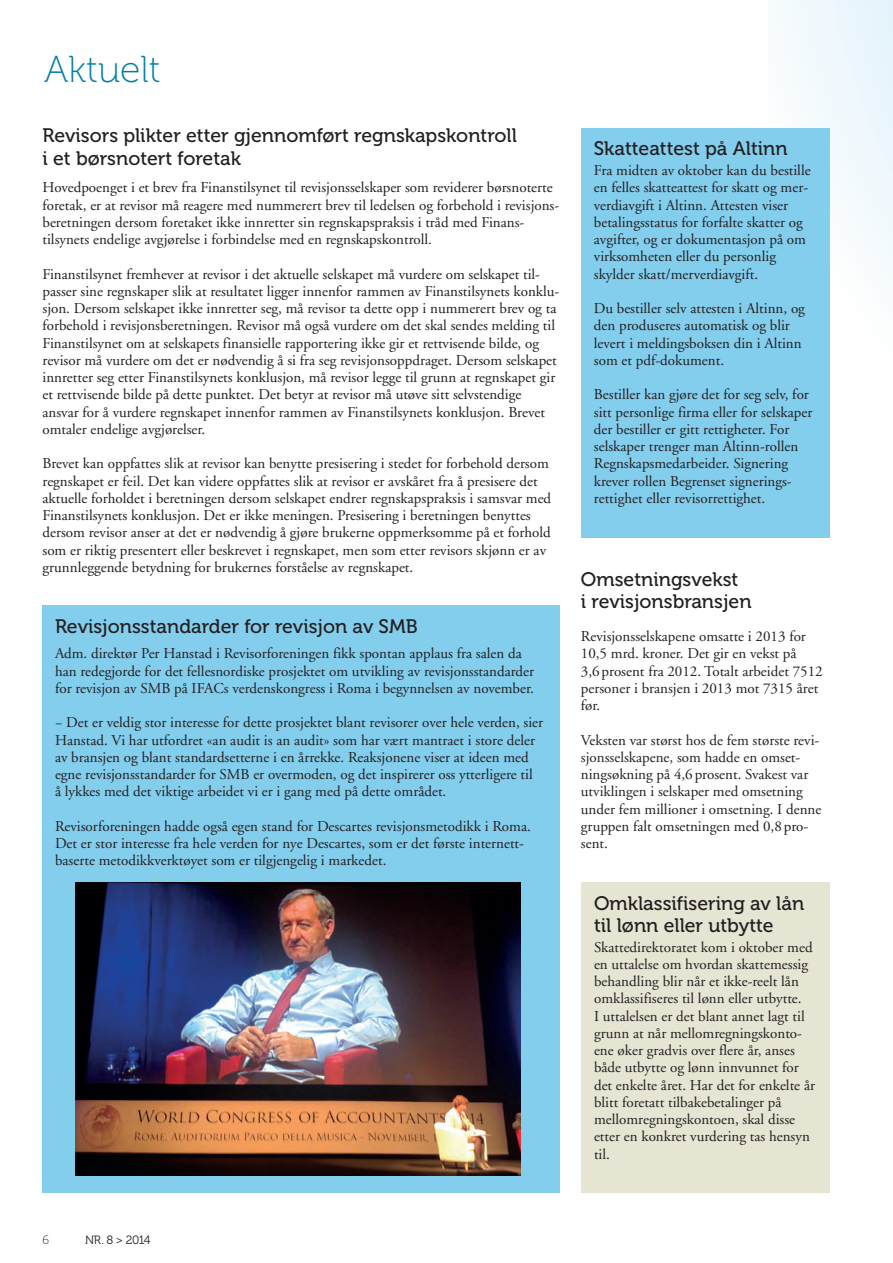
<style>
.page{position:relative;width:893px;height:1263px;background:#fff}
.page>*{position:absolute;margin:0;border:0;box-sizing:border-box;transform-origin:0 0}
.t1{font:37.5px "Museo 100";color:#007ea6}
.t2{font:19.5px/22.5px "Museo 500";color:#231f20}
.t3{font:15px/17.2px "Adobe Garamond";color:#231f20}
.t4{font:12px "Museo 300";letter-spacing:-.035em;color:#231f20}
.t5{font:12px "Museo 100";color:#231f20}
</style>
<div class="page">
<div style="left:768px;top:0;width:125px;height:709px;background:linear-gradient(to bottom,#f0f8fd,#fff)"></div>
<div style="left:42px;top:606px;width:518px;height:587px;background:#83cded"></div>
<img style="left:75px;top:882px;width:445px;height:294px">
<div style="left:581px;top:128px;width:248px;height:409px;background:#83cded"></div>
<div style="left:581px;top:882px;width:248px;height:311px;background:#e6e4d3"></div>
<h1 class="t1" style="left:44px;top:49px;width:118px">Aktuelt</h1>
<h2 class="t2" style="left:43px;top:125px;width:476px">Revisors plikter etter gjennomført regnskapskontroll i et børsnotert foretak</h2>
<p class="t3" style="left:43px;top:179px;width:518px">Hovedpoenget i et brev fra Finanstilsynet til revisjonsselskaper som reviderer børsnoterte foretak, er at revisor må reagere med nummerert brev til ledelsen og forbehold i revisjons&shy;beretningen dersom foretaket ikke innretter sin regnskapspraksis i tråd med Finans&shy;tilsynets endelige avgjørelse i forbindelse med en regnskapskontroll.</p>
<p class="t3" style="left:43px;top:266px;width:518px">Finanstilsynet fremhever at revisor i det aktuelle selskapet må vurdere om selskapet til&shy;passer sine regnskaper slik at resultatet ligger innenfor rammen av Finanstilsynets konklu&shy;sjon. Dersom selskapet ikke innretter seg, må revisor ta dette opp i nummerert brev og ta forbehold i revisjonsberetningen. Revisor må også vurdere om det skal sendes melding til Finanstilsynet om at selskapets finansielle rapportering ikke gir et rettvisende bilde, og revisor må vurdere om det er nødvendig å si fra seg revisjonsoppdraget. Dersom selskapet innretter seg etter Finanstilsynets konklusjon, må revisor legge til grunn at regnskapet gir et rettvisende bilde på dette punktet. Det betyr at revisor må utøve sitt selvstendige ansvar for å vurdere regnskapet innenfor rammen av Finanstilsynets konklusjon. Brevet omtaler endelige avgjørelser.</p>
<p class="t3" style="left:43px;top:455px;width:510px">Brevet kan oppfattes slik at revisor kan benytte presisering i stedet for forbehold dersom regnskapet er feil. Det kan videre oppfattes slik at revisor er avskåret fra å presisere det aktuelle forholdet i beretningen dersom selskapet endrer regnskapspraksis i samsvar med Finanstilsynets konklusjon. Det er ikke meningen. Presisering i beretningen benyttes dersom revisor anser at det er nødvendig å gjøre brukerne oppmerksomme på et forhold som er riktig presentert eller beskrevet i regnskapet, men som etter revisors skjønn er av grunnleggende betydning for brukernes forståelse av regnskapet.</p>
<h2 class="t2" style="left:55px;top:615px;width:364px">Revisjonsstandarder for revisjon av SMB</h2>
<p class="t3" style="left:55px;top:645px;width:481px">Adm. direktør Per Hanstad i Revisorforeningen fikk spontan applaus fra salen da han redegjorde for det fellesnordiske prosjektet om utvikling av revisjonsstandarder for revisjon av SMB på IFACs verdenskongress i Roma i begynnelsen av november.</p>
<p class="t3" style="left:55px;top:714px;width:490px">− Det er veldig stor interesse for dette prosjektet blant revisorer over hele verden, sier Hanstad. Vi har utfordret «an audit is an audit» som har vært mantraet i store deler av bransjen og blant standardsetterne i en årrekke. Reaksjonene viser at ideen med egne revisjonsstandarder for SMB er overmoden, og det inspirerer oss ytterligere til<br>å lykkes med det viktige arbeidet vi er i gang med på dette området.</p>
<p class="t3" style="left:55px;top:818px;width:477px">Revisorforeningen hadde også egen stand for Descartes revisjonsmetodikk i Roma.<br>Det er stor interesse fra hele verden for nye Descartes, som er det første internett&shy;baserte metodikkverktøyet som er tilgjengelig i markedet.</p>
<h2 class="t2" style="left:594px;top:137px;width:195px">Skatteattest på Altinn</h2>
<p class="t3" style="left:594px;top:162px;width:218px">Fra midten av oktober kan du bestille en felles skatteattest for skatt og mer&shy;verdiavgift i Altinn. Attesten viser betalingsstatus for forfalte skatter og avgifter, og er dokumentasjon på om virksomheten eller du personlig skylder skatt/merverdiavgift.</p>
<p class="t3" style="left:594px;top:300px;width:213px">Du bestiller selv attesten i Altinn, og den produseres automatisk og blir levert i meldingsboksen din i Altinn som et pdf-dokument.</p>
<p class="t3" style="left:594px;top:386px;width:220px">Bestiller kan gjøre det for seg selv, for sitt personlige firma eller for selskaper der bestiller er gitt rettigheter. For selskaper trenger man Altinn-rollen Regnskapsmedarbeider. Signering krever rollen Begrenset signerings&shy;rettighet eller revisorrettighet.</p>
<h2 class="t2" style="left:581px;top:568px;width:172px">Omsetningsvekst<br>i revisjonsbransjen</h2>
<p class="t3" style="left:581px;top:628px;width:243px">Revisjonsselskapene omsatte i 2013 for<br>10,5 mrd. kroner. Det gir en vekst på<br>3,6prosent fra 2012. Totalt arbeidet 7512 personer i bransjen i 2013 mot 7315 året før.</p>
<p class="t3" style="left:581px;top:731px;width:242px">Veksten var størst hos de fem største revi&shy;sjonsselskapene, som hadde en omset&shy;ningsøkning på 4,6prosent. Svakest var utviklingen i selskaper med omsetning under fem millioner i omsetning. I denne gruppen falt omsetningen med 0,8pro&shy;sent.</p>
<h2 class="t2" style="left:594px;top:892px;width:212px">Omklassifisering av lån til lønn eller utbytte</h2>
<p class="t3" style="left:594px;top:938px;width:222px">Skattedirektoratet kom i oktober med en uttalelse om hvordan skattemessig behandling blir når et ikke-reelt lån omklassifiseres til lønn eller utbytte.<br>I uttalelsen er det blant annet lagt til grunn at når mellomregningskonto&shy;ene øker gradvis over flere år, anses både utbytte og lønn innvunnet for det enkelte året. Har det for enkelte år blitt foretatt tilbakebetalinger på mellomregningskontoen, skal disse etter en konkret vurdering tas hensyn til.</p>
<p class="t5" style="left:43px;top:1233px;width:8px">6</p>
<p class="t4" style="left:85px;top:1233px;width:67px">NR. 8 &gt; 2014</p>
</div>
